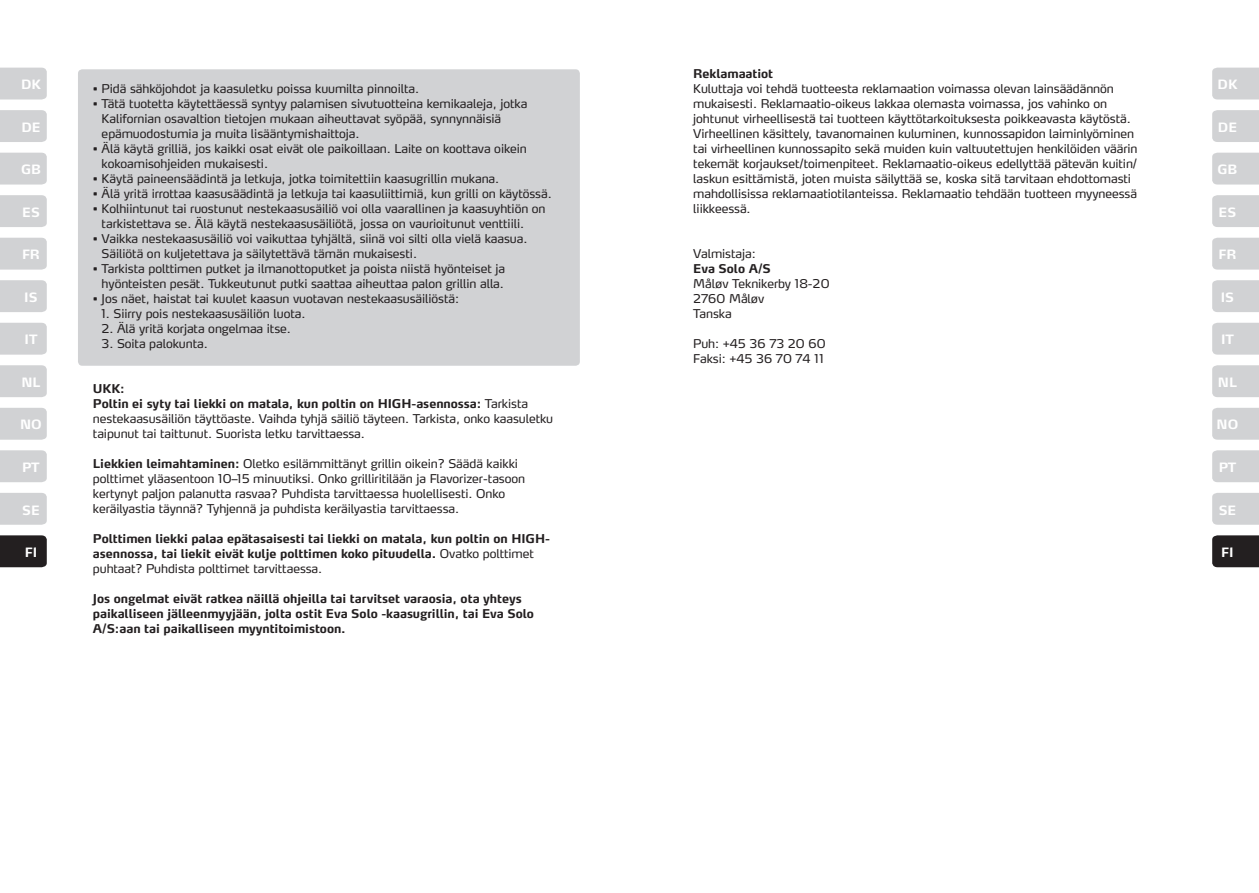
<style>
.page{position:relative;width:1259px;height:893px;background:#fff}
.page>*{position:absolute;margin:0;border:0;box-sizing:border-box;transform-origin:0 0}
.t1{font:700 12.75px "Max LF";color:#fff}
.t2{font:12px/15px "Max LF";letter-spacing:-.005em;color:#231f20}
.t3{font:700 12px/15px "Max LF";letter-spacing:-.005em;color:#231f20}
.s1{font-weight:700}
.s2{font-weight:400}
</style>
<div class="page">
<div style="left:1212px;top:408px;width:47px;height:32px;background:#d1d2d4"></div>
<div style="left:1212px;top:365px;width:47px;height:32px;background:#d1d2d4"></div>
<div style="left:1212px;top:323px;width:47px;height:32px;background:#d1d2d4"></div>
<div style="left:1212px;top:280px;width:47px;height:32px;background:#d1d2d4"></div>
<div style="left:1212px;top:238px;width:47px;height:32px;background:#d1d2d4"></div>
<div style="left:1212px;top:195px;width:47px;height:32px;background:#d1d2d4"></div>
<div style="left:1212px;top:153px;width:47px;height:32px;background:#d1d2d4"></div>
<div style="left:1212px;top:110px;width:47px;height:32px;background:#d1d2d4"></div>
<svg style="left:1212px;top:68px;width:47px;height:31px"></svg>
<div style="left:1212px;top:535px;width:47px;height:32px;background:#231f20"></div>
<div style="left:1212px;top:493px;width:47px;height:32px;background:#d1d2d4"></div>
<div style="left:1212px;top:450px;width:47px;height:32px;background:#d1d2d4"></div>
<div style="left:0;top:408px;width:47px;height:32px;background:#d1d2d4"></div>
<div style="left:0;top:365px;width:47px;height:32px;background:#d1d2d4"></div>
<div style="left:0;top:323px;width:47px;height:32px;background:#d1d2d4"></div>
<div style="left:0;top:280px;width:47px;height:32px;background:#d1d2d4"></div>
<div style="left:0;top:238px;width:47px;height:32px;background:#d1d2d4"></div>
<div style="left:0;top:195px;width:47px;height:32px;background:#d1d2d4"></div>
<div style="left:0;top:153px;width:47px;height:32px;background:#d1d2d4"></div>
<div style="left:0;top:110px;width:47px;height:32px;background:#d1d2d4"></div>
<svg style="left:0;top:68px;width:47px;height:31px"></svg>
<div style="left:0;top:535px;width:47px;height:32px;background:#231f20"></div>
<div style="left:0;top:493px;width:47px;height:32px;background:#d1d2d4"></div>
<div style="left:0;top:450px;width:47px;height:32px;background:#d1d2d4"></div>
<div style="left:78px;top:69px;width:502px;height:297px;background:#d1d2d4;border-radius:4px"></div>
<p class="t1" style="left:21px;top:76px;width:21px">DK</p>
<p class="t1" style="left:21px;top:119px;width:21px">DE</p>
<p class="t1" style="left:21px;top:162px;width:21px">GB</p>
<p class="t1" style="left:22px;top:204px;width:19px">ES</p>
<p class="t1" style="left:22px;top:247px;width:19px">FR</p>
<p class="t1" style="left:24px;top:289px;width:15px">IS</p>
<p class="t1" style="left:25px;top:332px;width:14px">IT</p>
<p class="t1" style="left:21px;top:374px;width:21px">NL</p>
<p class="t1" style="left:20px;top:417px;width:23px">NO</p>
<p class="t1" style="left:22px;top:459px;width:19px">PT</p>
<p class="t1" style="left:22px;top:502px;width:19px">SE</p>
<p class="t1" style="left:25px;top:544px;width:14px">FI</p>
<p class="t2" style="left:93px;top:80px;width:328px">• Pidä sähköjohdot ja kaasuletku poissa kuumilta pinnoilta.</p>
<p class="t2" style="left:102px;top:95px;width:427px;text-indent:-9px">• Tätä tuotetta käytettäessä syntyy palamisen sivutuotteina kemikaaleja, jotka<br>Kalifornian osavaltion tietojen mukaan aiheuttavat syöpää, synnynnäisiä epämuodostumia ja muita lisääntymishaittoja.</p>
<p class="t2" style="left:102px;top:140px;width:427px;text-indent:-9px">• Älä käytä grilliä, jos kaikki osat eivät ole paikoillaan. Laite on koottava oikein kokoamisohjeiden mukaisesti.</p>
<p class="t2" style="left:93px;top:170px;width:408px">• Käytä paineensäädintä ja letkuja, jotka toimitettiin kaasugrillin mukana.</p>
<p class="t2" style="left:93px;top:185px;width:460px">• Älä yritä irrottaa kaasusäädintä ja letkuja tai kaasuliittimiä, kun grilli on käytössä.</p>
<p class="t2" style="left:102px;top:200px;width:445px;text-indent:-9px">• Kolhiintunut tai ruostunut nestekaasusäiliö voi olla vaarallinen ja kaasuyhtiön on tarkistettava se. Älä käytä nestekaasusäiliötä, jossa on vaurioitunut venttiili.</p>
<p class="t2" style="left:102px;top:230px;width:427px;text-indent:-9px">• Vaikka nestekaasusäiliö voi vaikuttaa tyhjältä, siinä voi silti olla vielä kaasua.<br>Säiliötä on kuljetettava ja säilytettävä tämän mukaisesti.</p>
<p class="t2" style="left:93px;top:260px;width:414px;text-align:right">• Tarkista polttimen putket ja ilmanottoputket ja poista niistä hyönteiset ja hyönteisten pesät. Tukkeutunut putki saattaa aiheuttaa palon grillin alla.</p>
<p class="t2" style="left:93px;top:290px;width:368px">• Jos näet, haistat tai kuulet kaasun vuotavan nestekaasusäiliöstä:</p>
<p class="t2" style="left:102px;top:305px;width:205px">1. Siirry pois nestekaasusäiliön luota.</p>
<p class="t2" style="left:102px;top:320px;width:191px">2. Älä yritä korjata ongelmaa itse.</p>
<p class="t2" style="left:102px;top:335px;width:108px">3. Soita palokunta.</p>
<p class="t2" style="left:93px;top:380px;width:462px"><span class="s1">UKK:<br>Poltin ei syty tai liekki on matala, kun poltin on HIGH-asennossa:</span> Tarkista nestekaasusäiliön täyttöaste. Vaihda tyhjä säiliö täyteen. Tarkista, onko kaasuletku taipunut tai taittunut. Suorista letku tarvittaessa.</p>
<p class="t2" style="left:93px;top:455px;width:433px"><span class="s1">Liekkien leimahtaminen:</span> Oletko esilämmittänyt grillin oikein? Säädä kaikki polttimet yläasentoon 10–15 minuutiksi. Onko grilliritilään ja Flavorizer-tasoon kertynyt paljon palanutta rasvaa? Puhdista tarvittaessa huolellisesti. Onko keräilyastia täynnä? Tyhjennä ja puhdista keräilyastia tarvittaessa.</p>
<p class="t3" style="left:93px;top:530px;width:458px">Polttimen liekki palaa epätasaisesti tai liekki on matala, kun poltin on HIGH&shy;asennossa, tai liekit eivät kulje polttimen koko pituudella. <span class="s2">Ovatko polttimet puhtaat? Puhdista polttimet tarvittaessa.</span></p>
<p class="t3" style="left:93px;top:590px;width:442px">Jos ongelmat eivät ratkea näillä ohjeilla tai tarvitset varaosia, ota yhteys paikalliseen jälleenmyyjään, jolta ostit Eva Solo -kaasugrillin, tai Eva Solo<br>A/S:aan tai paikalliseen myyntitoimistoon.</p>
<p class="t3" style="left:693px;top:66px;width:81px">Reklamaatiot</p>
<p class="t2" style="left:693px;top:81px;width:446px">Kuluttaja voi tehdä tuotteesta reklamaation voimassa olevan lainsäädännön mukaisesti. Reklamaatio-oikeus lakkaa olemasta voimassa, jos vahinko on johtunut virheellisestä tai tuotteen käyttötarkoituksesta poikkeavasta käytöstä.<br>Virheellinen käsittely, tavanomainen kuluminen, kunnossapidon laiminlyöminen tai virheellinen kunnossapito sekä muiden kuin valtuutettujen henkilöiden väärin tekemät korjaukset/toimenpiteet. Reklamaatio-oikeus edellyttää pätevän kuitin/ laskun esittämistä, joten muista säilyttää se, koska sitä tarvitaan ehdottomasti mahdollisissa reklamaatiotilanteissa. Reklamaatio tehdään tuotteen myyneessä liikkeessä.</p>
<p class="t2" style="left:693px;top:246px;width:64px">Valmistaja:</p>
<p class="t3" style="left:693px;top:261px;width:79px">Eva Solo A/S</p>
<p class="t2" style="left:693px;top:276px;width:138px">Måløv Teknikerby 18-20<br>2760 Måløv<br>Tanska</p>
<p class="t2" style="left:693px;top:336px;width:134px">Puh: +45 36 73 20 60<br>Faksi: +45 36 70 74 11</p>
<p class="t1" style="left:1217px;top:76px;width:21px">DK</p>
<p class="t1" style="left:1218px;top:119px;width:21px">DE</p>
<p class="t1" style="left:1217px;top:162px;width:21px">GB</p>
<p class="t1" style="left:1218px;top:204px;width:19px">ES</p>
<p class="t1" style="left:1218px;top:247px;width:19px">FR</p>
<p class="t1" style="left:1220px;top:289px;width:15px">IS</p>
<p class="t1" style="left:1221px;top:332px;width:14px">IT</p>
<p class="t1" style="left:1218px;top:374px;width:21px">NL</p>
<p class="t1" style="left:1216px;top:417px;width:23px">NO</p>
<p class="t1" style="left:1218px;top:459px;width:19px">PT</p>
<p class="t1" style="left:1218px;top:502px;width:19px">SE</p>
<p class="t1" style="left:1221px;top:544px;width:14px">FI</p>
</div>
